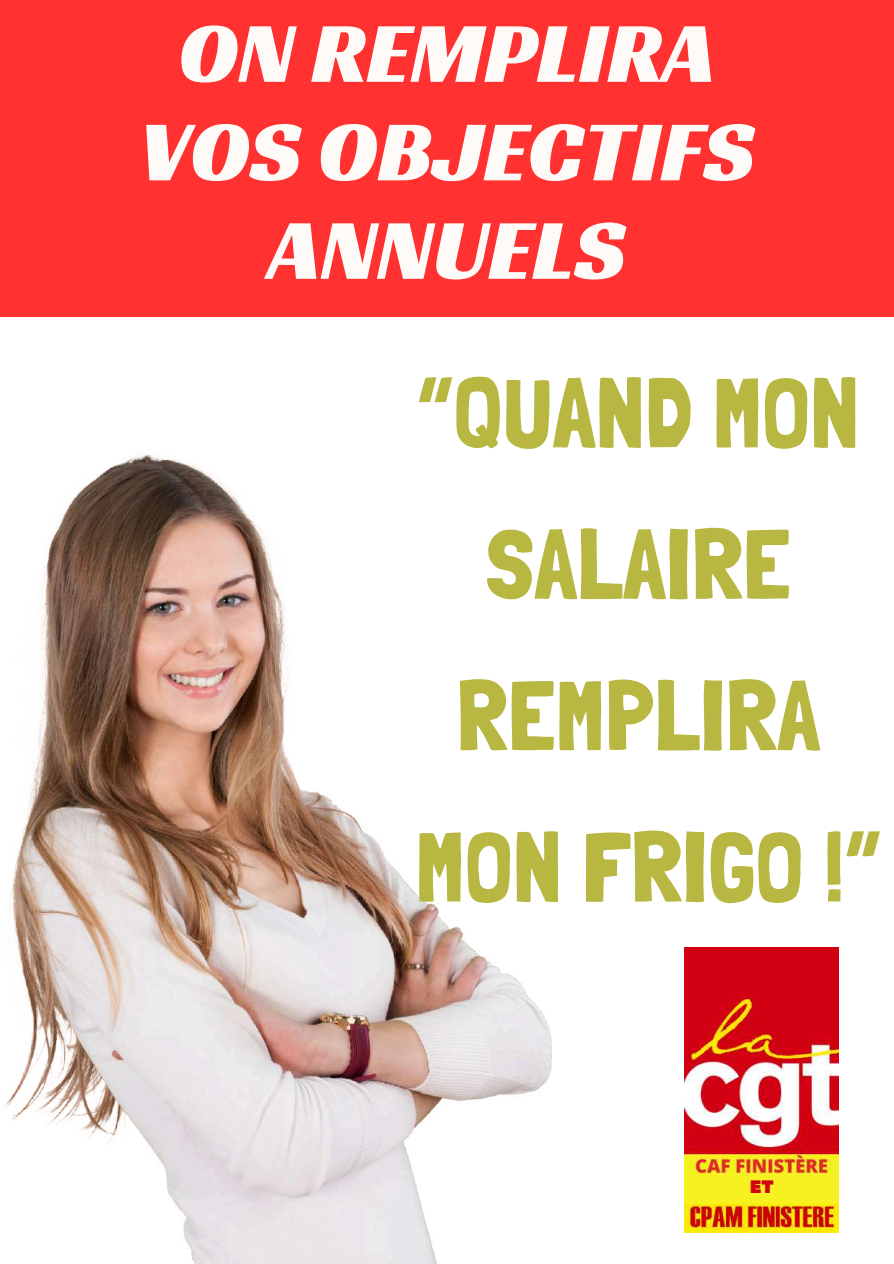
<style>
.page{position:relative;width:894px;height:1264px;background:#fff}
.page>*{position:absolute;margin:0;border:0;box-sizing:border-box;transform-origin:0 0}
.t1{font:99px/151.4px "Londrina Solid";color:#b7b741;text-align:center}
.t2{font:87.3px/98.4px "Racing Sans One";color:#fdfaf7;text-align:center}
.t3{font:18px "Peace Sans";color:#d20211}
</style>
<div class="page">
<div style="left:0;top:0;width:892px;height:316px;background:#ff3131"></div>
<img style="left:6px;top:454px;width:545px;height:809px">
<img style="left:684px;top:1203px;width:154px;height:28px">
<img style="left:684px;top:947px;width:154px;height:227px">
<div style="left:684px;top:1174px;width:154px;height:29px;background:#f8f121"></div>
<p class="t2" style="left:139px;top:2px;width:617px">ON REMPLIRA<br>VOS OBJECTIFS<br>ANNUELS</p>
<p class="t1" style="left:415px;top:337px;width:467px">“QUAND MON<br>SALAIRE<br>REMPLIRA<br>MON FRIGO !”</p>
<p class="t3" style="left:749px;top:1174px;width:25px">ET</p>
</div>
